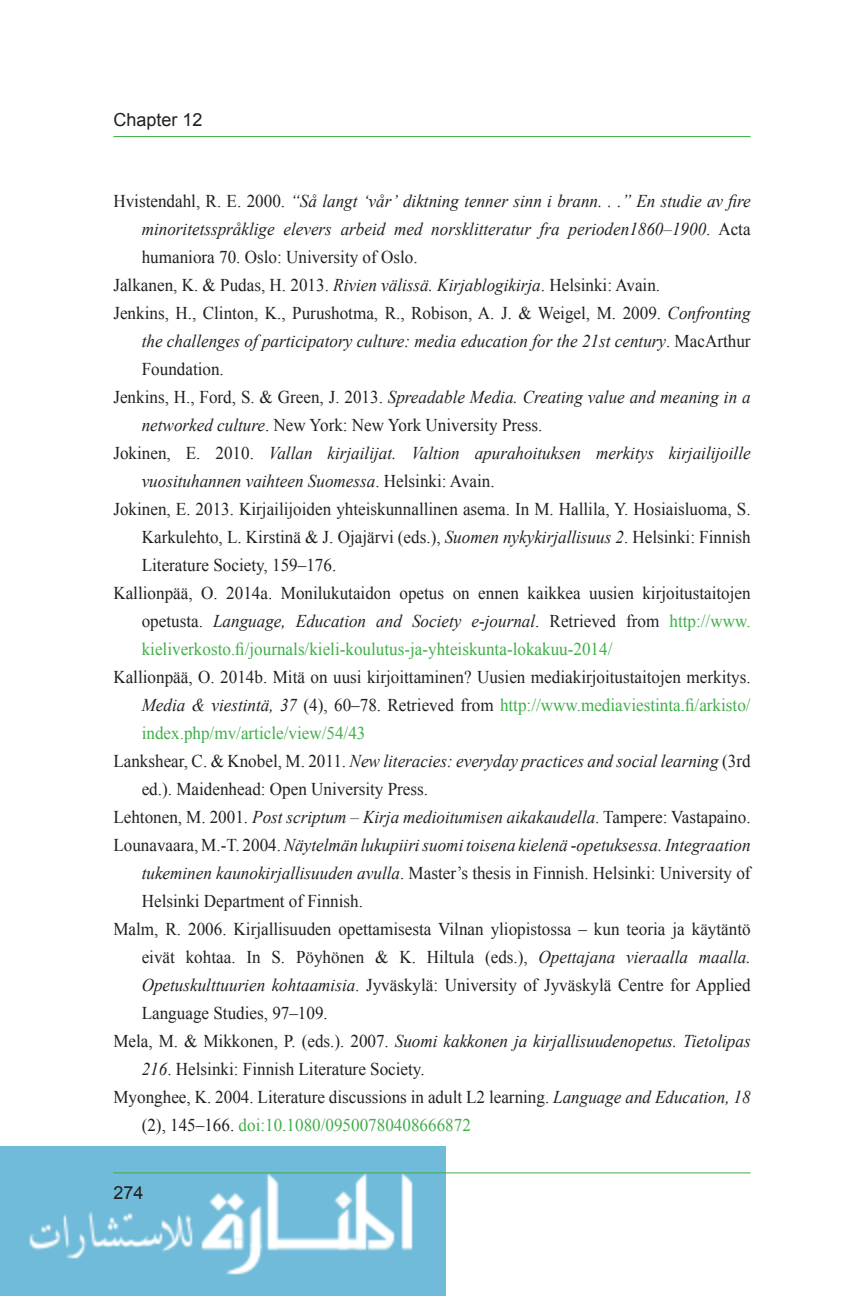
<style>
.page{position:relative;width:864px;height:1296px;background:#fff}
.page>*{position:absolute;margin:0;border:0;box-sizing:border-box;transform-origin:0 0}
.reference{font:18px/28px "Times New Roman";color:#231f20;text-align:justify;scale:.95 1}
.reference-2{font:italic 18px/28px "Times New Roman";color:#231f20;text-align:justify;scale:.95 1}
.t1{font:18px "Arial";color:#231f20}
.s1{font-style:normal}
.s2{font-style:italic}
.s3{color:#40ae49}
</style>
<div class="page">
<img style="left:0;top:1146px;width:446px;height:150px">
<hr style="left:113px;top:136px;width:638px;height:1px;background:#40ae49">
<hr style="left:113px;top:1172px;width:638px;height:1px;background:#40ae49">
<p class="t1" style="left:113px;top:108px;width:91px">Chapter 12</p>
<p class="reference-2" style="left:142px;top:186px;width:642px;text-indent:-28px"><span class="s1">Hvistendahl, R. E. 2000.</span> “Så langt ‘vår’ diktning tenner sinn i brann. . .” En studie av fire minoritetsspråklige elevers arbeid med norsklitteratur fra perioden1860–1900<span class="s1">. Acta humaniora 70. Oslo: University of Oslo.</span></p>
<p class="reference" style="left:113px;top:270px;width:577px">Jalkanen, K. &amp; Pudas, H. 2013. <span class="s2">Rivien välissä. Kirjablogikirja</span>. Helsinki: Avain.</p>
<p class="reference" style="left:142px;top:298px;width:642px;text-indent:-28px">Jenkins, H., Clinton, K., Purushotma, R., Robison, A. J. &amp; Weigel, M. 2009. <span class="s2">Confronting the challenges of participatory culture: media education for the 21st century</span>. MacArthur Foundation.</p>
<p class="reference" style="left:142px;top:382px;width:642px;text-indent:-28px">Jenkins, H., Ford, S. &amp; Green, J. 2013. <span class="s2">Spreadable Media. Creating value and meaning in a networked culture</span>. New York: New York University Press.</p>
<p class="reference-2" style="left:142px;top:438px;width:643px;text-indent:-28px"><span class="s1">Jokinen, E. 2010.</span> Vallan kirjailijat. Valtion apurahoituksen merkitys kirjailijoille vuosituhannen vaihteen Suomessa<span class="s1">. Helsinki: Avain.</span></p>
<p class="reference" style="left:142px;top:494px;width:643px;text-indent:-28px">Jokinen, E. 2013. Kirjailijoiden yhteiskunnallinen asema. In M. Hallila, Y. Hosiaisluoma, S.<br>Karkulehto, L. Kirstinä &amp; J. Ojajärvi (eds.), <span class="s2">Suomen nykykirjallisuus 2</span>. Helsinki: Finnish Literature Society, 159–176.</p>
<p class="reference" style="left:142px;top:578px;width:643px;text-indent:-28px">Kallionpää, O. 2014a. Monilukutaidon opetus on ennen kaikkea uusien kirjoitustaitojen opetusta. <span class="s2">Language, Education and Society e-journal</span>. Retrieved from <span class="s3">http://www. kieliverkosto.fi/journals/kieli-koulutus-ja-yhteiskunta-lokakuu-2014/</span></p>
<p class="reference" style="left:142px;top:662px;width:643px;text-indent:-28px">Kallionpää, O. 2014b. Mitä on uusi kirjoittaminen? Uusien mediakirjoitustaitojen merkitys.<br><span class="s2">Media &amp; viestintä, 37</span> (4), 60–78. Retrieved from <span class="s3">http://www.mediaviestinta.fi/arkisto/ index.php/mv/article/view/54/43</span></p>
<p class="reference" style="left:142px;top:746px;width:642px;text-indent:-28px">Lankshear, C. &amp; Knobel, M. 2011. <span class="s2">New literacies: everyday practices and social learning</span> (3rd ed.). Maidenhead: Open University Press.</p>
<p class="reference-2" style="left:113px;top:802px;width:672px"><span class="s1">Lehtonen, M. 2001.</span> Post scriptum – Kirja medioitumisen aikakaudella<span class="s1">. Tampere: Vastapaino.</span></p>
<p class="reference-2" style="left:142px;top:830px;width:642px;text-indent:-28px"><span class="s1">Lounavaara, M.-T. 2004.</span> Näytelmän lukupiiri suomi toisena kielenä -opetuksessa. Integraation tukeminen kaunokirjallisuuden avulla<span class="s1">. Master’s thesis in Finnish. Helsinki: University of Helsinki Department of Finnish.</span></p>
<p class="reference" style="left:142px;top:914px;width:643px;text-indent:-28px">Malm, R. 2006. Kirjallisuuden opettamisesta Vilnan yliopistossa – kun teoria ja käytäntö eivät kohtaa. In S. Pöyhönen &amp; K. Hiltula (eds.), <span class="s2">Opettajana vieraalla maalla.<br>Opetuskulttuurien kohtaamisia</span>. Jyväskylä: University of Jyväskylä Centre for Applied Language Studies, 97–109.</p>
<p class="reference" style="left:142px;top:1026px;width:642px;text-indent:-28px">Mela, M. &amp; Mikkonen, P. (eds.). 2007. <span class="s2">Suomi kakkonen ja kirjallisuudenopetus. Tietolipas<br>216</span>. Helsinki: Finnish Literature Society.</p>
<p class="reference" style="left:142px;top:1082px;width:642px;text-indent:-28px">Myonghee, K. 2004. Literature discussions in adult L2 learning. <span class="s2">Language and Education, 18 </span>(2), 145–166. <span class="s3">doi:10.1080/09500780408666872</span></p>
<p class="t1" style="left:113px;top:1181px;width:32px">274</p>
</div>
